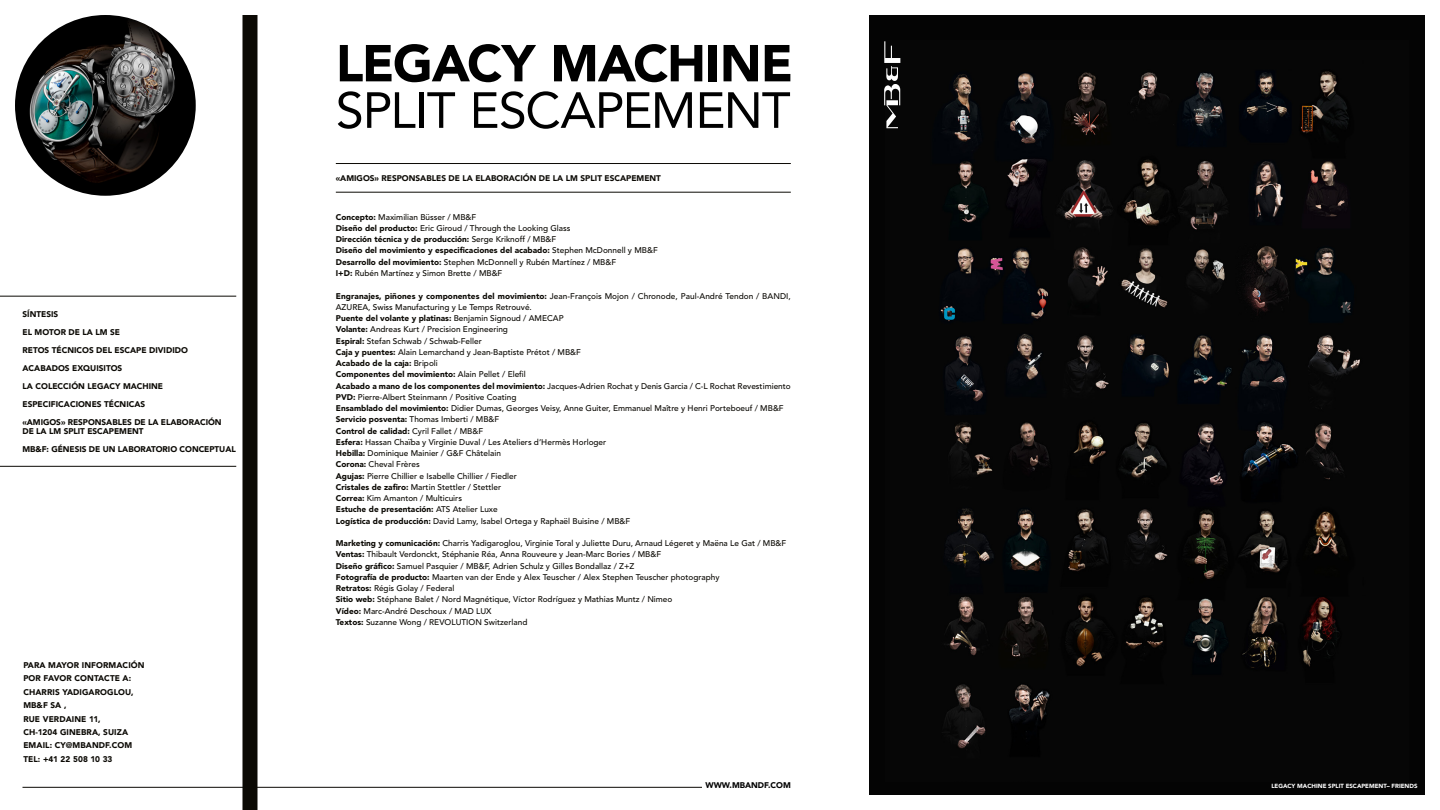
<style>
.page{position:relative;width:1440px;height:810px;background:#fff}
.page>*{position:absolute;margin:0;border:0;box-sizing:border-box;transform-origin:0 0}
.t1{font:900 51.38px "Avenir";letter-spacing:-.02em;color:#000}
.t2{font:50.25px "Avenir";letter-spacing:-.02em;color:#000}
.t3{font:500 8.25px/11.2px "Avenir LT Std";color:#0b0904}
.t4{font:900 8.25px/13.5px "Avenir LT Std";color:#0b0904}
.t5{font:900 8.25px "Avenir";color:#0b0904}
.t6{font:900 8.25px "Avenir";color:#000}
.t7{font:900 6px "Avenir";color:#fff}
.s1{font-weight:900}
</style>
<div class="page">
<hr style="left:22px;top:787px;width:680px;height:1px;background:#0b0904">
<hr style="left:336px;top:163px;width:455px;height:1px;background:#0b0904">
<img style="left:15px;top:15px;width:181px;height:181px;border-radius:90px">
<div style="left:242px;top:15px;width:15px;height:795px;background:#0b0904"></div>
<hr style="left:0;top:296px;width:236px;height:1px;background:#0b0904">
<hr style="left:0;top:466px;width:236px;height:1px;background:#0b0904">
<hr style="left:336px;top:192px;width:455px;height:1px;background:#0b0904">
<div style="left:869px;top:15px;width:556px;height:780px;background:#040404"></div>
<img style="left:886px;top:58px;width:474px;height:691px">
<svg style="left:884px;top:41px;width:16px;height:87px"></svg>
<p class="t4" style="left:22px;top:305px;width:167px;line-height:18px">SÍNTESIS<br>EL MOTOR DE LA LM SE<br>RETOS TÉCNICOS DEL ESCAPE DIVIDIDO<br>ACABADOS EXQUISITOS</p>
<p class="t5" style="left:22px;top:379px;width:142px">LA COLECCIÓN LEGACY MACHINE</p>
<p class="t4" style="left:22px;top:395px;width:201px;line-height:18px">ESPECIFICACIONES TÉCNICAS<br>«AMIGOS» RESPONSABLES DE LA ELABORACIÓN</p>
<p class="t4" style="left:22px;top:422px;width:215px;line-height:18px">DE LA LM SPLIT ESCAPEMENT<br>MB&amp;F: GÉNESIS DE UN LABORATORIO CONCEPTUAL</p>
<p class="t4" style="left:23px;top:658px;width:123px">PARA MAYOR INFORMACIÓN<br>POR FAVOR CONTACTE A:<br>CHARRIS YADIGAROGLOU,<br>MB&amp;F SA ,<br>RUE VERDAINE 11,<br>CH-1204 GINEBRA, SUIZA<br>EMAIL: CY@MBANDF.COM<br>TEL: +41 22 508 10 33</p>
<h1 class="t1" style="left:336px;top:19px;width:459px">LEGACY MACHINE</h1>
<h2 class="t2" style="left:336px;top:70px;width:456px">SPLIT ESCAPEMENT</h2>
<p class="t5" style="left:336px;top:172px;width:327px">«AMIGOS» RESPONSABLES DE LA ELABORACIÓN DE LA LM SPLIT ESCAPEMENT</p>
<p class="t3" style="left:336px;top:211px;width:323px"><span class="s1">Concepto:</span> Maximilian Büsser / MB&amp;F<br><span class="s1">Diseño del producto:</span> Eric Giroud / Through the Looking Glass<br><span class="s1">Dirección técnica y de producción:</span> Serge Kriknoff / MB&amp;F<br><span class="s1">Diseño del movimiento y especificaciones del acabado:</span> Stephen McDonnell y MB&amp;F <span class="s1">Desarrollo del movimiento:</span> Stephen McDonnell y Rubén Martínez / MB&amp;F<br><span class="s1">I+D:</span> Rubén Martínez y Simon Brette / MB&amp;F</p>
<p class="t3" style="left:336px;top:290px;width:457px"><span class="s1">Engranajes, piñones y componentes del movimiento:</span> Jean-François Mojon / Chronode, Paul-André Tendon / BANDI, AZUREA, Swiss Manufacturing y Le Temps Retrouvé.<br><span class="s1">Puente del volante y platinas:</span> Benjamin Signoud / AMECAP<br><span class="s1">Volante:</span> Andreas Kurt / Precision Engineering<br><span class="s1">Espiral:</span> Stefan Schwab / Schwab-Feller<br><span class="s1">Caja y puentes:</span> Alain Lemarchand y Jean-Baptiste Prétot / MB&amp;F<br><span class="s1">Acabado de la caja:</span> Bripoli<br><span class="s1">Componentes del movimiento:</span> Alain Pellet / Elefil<br><span class="s1">Acabado a mano de los componentes del movimiento:</span> Jacques-Adrien Rochat y Denis Garcia / C-L Rochat Revestimiento <span class="s1">PVD:</span> Pierre-Albert Steinmann / Positive Coating<br><span class="s1">Ensamblado del movimiento:</span> Didier Dumas, Georges Veisy, Anne Guiter, Emmanuel Maître y Henri Porteboeuf / MB&amp;F <span class="s1">Servicio posventa:</span> Thomas Imberti / MB&amp;F<br><span class="s1">Control de calidad:</span> Cyril Fallet / MB&amp;F<br><span class="s1">Esfera:</span> Hassan Chaïba y Virginie Duval / Les Ateliers d’Hermès Horloger<br><span class="s1">Hebilla:</span> Dominique Mainier / G&amp;F Châtelain<br><span class="s1">Corona:</span> Cheval Frères<br><span class="s1">Agujas:</span> Pierre Chillier e Isabelle Chillier / Fiedler<br><span class="s1">Cristales de zafiro:</span> Martin Stettler / Stettler<br><span class="s1">Correa:</span> Kim Amanton / Multicuirs<br><span class="s1">Estuche de presentación:</span> ATS Atelier Luxe<br><span class="s1">Logística de producción:</span> David Lamy, Isabel Ortega y Raphaël Buisine / MB&amp;F</p>
<p class="t3" style="left:336px;top:538px;width:452px"><span class="s1">Marketing y comunicación:</span> Charris Yadigaroglou, Virginie Toral y Juliette Duru, Arnaud Légeret y Maëna Le Gat / MB&amp;F <span class="s1">Ventas:</span> Thibault Verdonckt, Stéphanie Réa, Anna Rouveure y Jean-Marc Bories / MB&amp;F<br><span class="s1">Diseño gráfico:</span> Samuel Pasquier / MB&amp;F, Adrien Schulz y Gilles Bondallaz / Z+Z<br><span class="s1">Fotografía de producto:</span> Maarten van der Ende y Alex Teuscher / Alex Stephen Teuscher photography<br><span class="s1">Retratos:</span> Régis Golay / Federal<br><span class="s1">Sitio web:</span> Stéphane Balet / Nord Magnétique, Víctor Rodríguez y Mathias Muntz / Nimeo<br><span class="s1">Vídeo:</span> Marc-André Deschoux / MAD LUX<br><span class="s1">Textos:</span> Suzanne Wong / REVOLUTION Switzerland</p>
<p class="t6" style="left:705px;top:778px;width:87px">WWW.MBANDF.COM</p>
<p class="t7" style="left:1271px;top:780px;width:148px">LEGACY MACHINE SPLIT ESCAPEMENT– FRIENDS</p>
</div>
